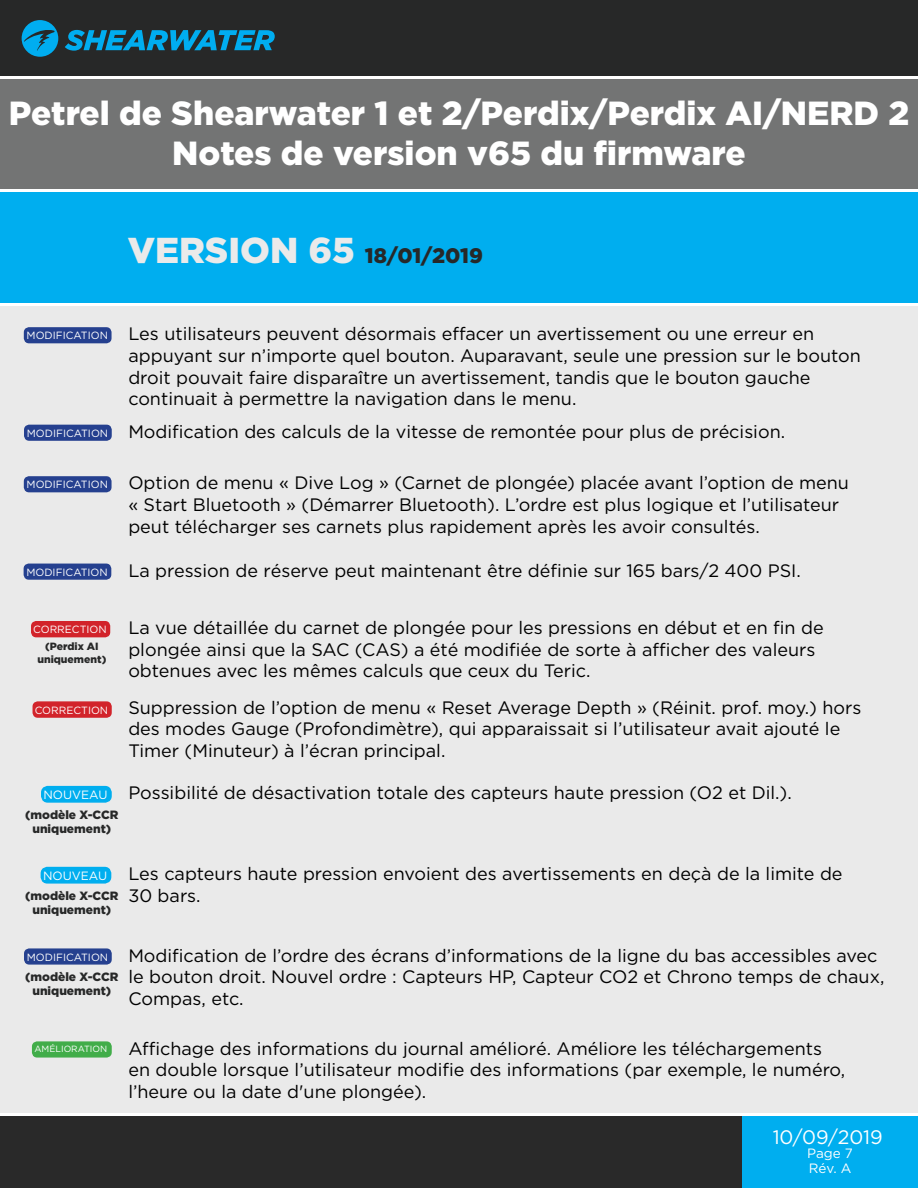
<style>
.page{position:relative;width:918px;height:1188px;background:#fff}
.page>*{position:absolute;margin:0;border:0;box-sizing:border-box;transform-origin:0 0}
.t1{font:900 33.45px/40.2px "Gotham";color:#fff;text-align:center}
.t2{font:900 21px "Gotham";color:#272828}
.t3{font:19.5px "Gotham HTF";color:#fff}
.t4{font:18px/21.6px "Gotham HTF";color:#000}
.t5{font:13.5px "Gotham HTF";color:#fff}
.t6{font:900 12px/14.4px "Gotham";color:#272828;text-align:center}
.t7{font:12px "Gotham HTF";color:#fff}
.t8{font:10.5px "Gotham HTF";color:#fff}
.t9{font:900 10.5px/12.6px "Gotham";color:#272828;text-align:center}
.t10{font:9px "Gotham HTF";color:#fff}
.s1{font-size:36px;color:#eaeaea}
</style>
<div class="page">
<div style="left:0;top:0;width:918px;height:77px;background:#272828"></div>
<div style="left:0;top:1114px;width:918px;height:74px;background:#292929"></div>
<div style="left:0;top:305px;width:918px;height:809px;background:#eaeaea"></div>
<svg style="left:65px;top:30px;width:210px;height:21px"></svg>
<svg style="left:22px;top:20px;width:36px;height:37px"></svg>
<div style="left:0;top:191px;width:918px;height:114px;background:#00aeef"></div>
<div style="left:0;top:77px;width:918px;height:114px;background:#737474"></div>
<div style="left:742px;top:1114px;width:176px;height:74px;background:#00aeef"></div>
<hr style="left:0;top:76px;width:918px;height:3px;background:#fff">
<hr style="left:0;top:189px;width:918px;height:3px;background:#fff">
<hr style="left:0;top:303px;width:918px;height:3px;background:#fff">
<hr style="left:0;top:1113px;width:918px;height:3px;background:#fff">
<div style="left:25px;top:328px;width:86px;height:15px;background:#25408f;border-radius:4px"></div>
<div style="left:24px;top:327px;width:88px;height:16px;border:2px solid #25408f;border-radius:4px"></div>
<div style="left:25px;top:425px;width:86px;height:15px;background:#25408f;border-radius:4px"></div>
<div style="left:24px;top:425px;width:88px;height:16px;border:2px solid #25408f;border-radius:4px"></div>
<div style="left:25px;top:477px;width:86px;height:15px;background:#25408f;border-radius:4px"></div>
<div style="left:24px;top:476px;width:88px;height:16px;border:2px solid #25408f;border-radius:4px"></div>
<div style="left:24px;top:564px;width:87px;height:15px;background:#25408f;border-radius:4px"></div>
<div style="left:24px;top:564px;width:87px;height:16px;border:2px solid #25408f;border-radius:4px"></div>
<div style="left:32px;top:622px;width:78px;height:15px;background:#d2232a;border-radius:5px"></div>
<div style="left:31px;top:621px;width:79px;height:16px;border:2px solid #d2232a;border-radius:5px"></div>
<div style="left:33px;top:702px;width:78px;height:15px;background:#d2232a;border-radius:5px"></div>
<div style="left:33px;top:701px;width:79px;height:17px;border:2px solid #d2232a;border-radius:5px"></div>
<div style="left:42px;top:787px;width:69px;height:15px;background:#00aeef;border-radius:6px"></div>
<div style="left:41px;top:786px;width:71px;height:17px;border:2px solid #00aeef;border-radius:6px"></div>
<div style="left:41px;top:868px;width:70px;height:15px;background:#00aeef;border-radius:6px"></div>
<div style="left:41px;top:867px;width:70px;height:17px;border:2px solid #00aeef;border-radius:6px"></div>
<div style="left:25px;top:949px;width:86px;height:15px;background:#25408f;border-radius:4px"></div>
<div style="left:24px;top:948px;width:88px;height:17px;border:2px solid #25408f;border-radius:4px"></div>
<div style="left:33px;top:1042px;width:78px;height:15px;background:#41ad49;border-radius:4px"></div>
<div style="left:32px;top:1041px;width:80px;height:17px;border:2px solid #41ad49;border-radius:4px"></div>
<h1 class="t1" style="left:9px;top:92px;width:902px">Petrel de Shearwater 1 et 2/Perdix/Perdix AI/NERD 2<br>Notes de version v65 du firmware</h1>
<p class="t2" style="left:128px;top:243px;width:357px"><span class="s1">VERSION 65</span> 18/01/2019</p>
<p class="t8" style="left:27px;top:330px;width:83px">MODIFICATION</p>
<p class="t4" style="left:128px;top:323px;width:734px">Les utilisateurs peuvent désormais effacer un avertissement ou une erreur en appuyant sur n’importe quel bouton. Auparavant, seule une pression sur le bouton droit pouvait faire disparaître un avertissement, tandis que le bouton gauche continuait à permettre la navigation dans le menu.</p>
<p class="t8" style="left:27px;top:427px;width:83px">MODIFICATION</p>
<p class="t4" style="left:128px;top:420px;width:658px">Modification des calculs de la vitesse de remontée pour plus de précision.</p>
<p class="t8" style="left:27px;top:479px;width:83px">MODIFICATION</p>
<p class="t4" style="left:128px;top:472px;width:722px">Option de menu « Dive Log » (Carnet de plongée) placée avant l’option de menu « Start Bluetooth » (Démarrer Bluetooth). L’ordre est plus logique et l’utilisateur peut télécharger ses carnets plus rapidement après les avoir consultés.</p>
<p class="t8" style="left:26px;top:566px;width:83px">MODIFICATION</p>
<p class="t4" style="left:128px;top:559px;width:674px">La pression de réserve peut maintenant être définie sur 165 bars/2 400 PSI.</p>
<p class="t8" style="left:33px;top:624px;width:75px">CORRECTION</p>
<p class="t9" style="left:37px;top:640px;width:70px">(Perdix AI uniquement)</p>
<p class="t8" style="left:35px;top:704px;width:75px">CORRECTION</p>
<p class="t7" style="left:43px;top:788px;width:66px">NOUVEAU</p>
<p class="t6" style="left:25px;top:807px;width:95px">(modèle X-CCR uniquement)</p>
<p class="t4" style="left:128px;top:617px;width:697px">La vue détaillée du carnet de plongée pour les pressions en début et en fin de plongée ainsi que la SAC (CAS) a été modifiée de sorte à afficher des valeurs obtenues avec les mêmes calculs que ceux du Teric.</p>
<p class="t4" style="left:128px;top:696px;width:735px">Suppression de l’option de menu « Reset Average Depth » (Réinit. prof. moy.) hors des modes Gauge (Profondimètre), qui apparaissait si l’utilisateur avait ajouté le<br>Timer (Minuteur) à l’écran principal.</p>
<p class="t4" style="left:128px;top:782px;width:665px">Possibilité de désactivation totale des capteurs haute pression (O2 et Dil.).</p>
<p class="t7" style="left:43px;top:869px;width:66px">NOUVEAU</p>
<p class="t6" style="left:25px;top:888px;width:95px">(modèle X-CCR uniquement)</p>
<p class="t4" style="left:128px;top:863px;width:716px">Les capteurs haute pression envoient des avertissements en deçà de la limite de<br>30 bars.</p>
<p class="t8" style="left:27px;top:951px;width:83px">MODIFICATION</p>
<p class="t6" style="left:25px;top:969px;width:95px">(modèle X-CCR uniquement)</p>
<p class="t4" style="left:128px;top:944px;width:758px">Modification de l’ordre des écrans d’informations de la ligne du bas accessibles avec le bouton droit. Nouvel ordre : Capteurs HP, Capteur CO2 et Chrono temps de chaux,<br>Compas, etc.</p>
<p class="t10" style="left:35px;top:1044px;width:74px">AMÉLIORATION</p>
<p class="t4" style="left:128px;top:1037px;width:718px">Affichage des informations du journal amélioré. Améliore les téléchargements en double lorsque l’utilisateur modifie des informations (par exemple, le numéro, l’heure ou la date d'une plongée).</p>
<p class="t3" style="left:773px;top:1126px;width:112px">10/09/2019</p>
<p class="t5" style="left:809px;top:1160px;width:44px">Rév. A</p>
<p class="t5" style="left:807px;top:1146px;width:47px">Page 7</p>
</div>
